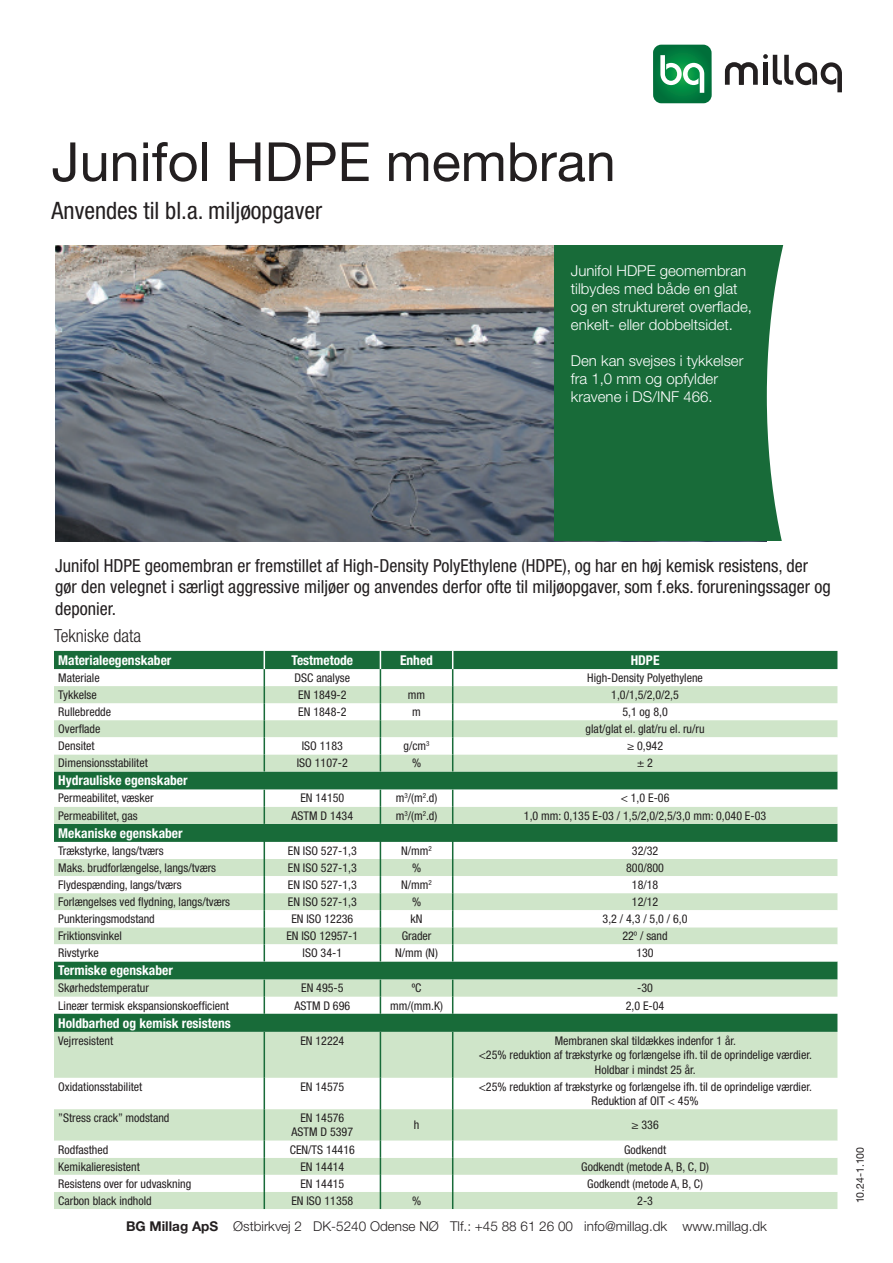
<style>
.page{position:relative;width:893px;height:1263px;background:#fff}
.page>*{position:absolute;margin:0;border:0;box-sizing:border-box;transform-origin:0 0}
.t1{font:54px "Helvetica Neue LT Pro";color:#231f20}
.t2{font:condensed 24px "Helvetica Neue LT Pro";color:#231f20}
.t3{font:condensed 18px/21.6px "Helvetica Neue LT Pro";color:#231f20}
.t4{font:300 condensed 18px "Helvetica Neue LT Pro";color:#231f20}
.t5{font:300 15px/18px "Helvetica Neue LT Pro";color:#fff}
.t6{font:700 condensed 13.5px "Helvetica Neue LT Pro";color:#fff}
.t7{font:300 13.5px "Helvetica Neue LT Pro";color:#231f20}
.t8{font:condensed 12px/14.4px "Helvetica Neue LT Pro";color:#231f20;text-align:center}
.t9{font:10.5px "Helvetica Neue LT Pro";color:#231f20}
.s1{font-weight:300}
.s2{font-weight:700}
</style>
<div class="page">
<img style="left:55px;top:245px;width:500px;height:296px">
<div style="left:555px;top:245px;width:338px;height:296px;background:#186b39"></div>
<svg style="left:653px;top:45px;width:59px;height:58px"></svg>
<svg style="left:725px;top:54px;width:64px;height:31px"></svg>
<svg style="left:767px;top:58px;width:126px;height:593px"></svg>
<svg style="left:54px;top:651px;width:783px;height:35px;fill:#186b39"></svg>
<svg style="left:54px;top:686px;width:783px;height:523px;fill:#cfe5c9"></svg>
<svg style="left:54px;top:737px;width:783px;height:455px"></svg>
<svg style="left:264px;top:790px;width:1px;height:171px"></svg>
<svg style="left:380px;top:790px;width:1px;height:171px"></svg>
<svg style="left:452px;top:790px;width:1px;height:171px"></svg>
<svg style="left:264px;top:979px;width:1px;height:35px"></svg>
<svg style="left:380px;top:979px;width:1px;height:35px"></svg>
<svg style="left:452px;top:979px;width:1px;height:35px"></svg>
<hr style="left:264px;top:1032px;width:1px;height:46px;background:#186b39">
<hr style="left:380px;top:1032px;width:1px;height:46px;background:#186b39">
<hr style="left:452px;top:1032px;width:1px;height:46px;background:#186b39">
<hr style="left:264px;top:1078px;width:1px;height:31px;background:#186b39">
<hr style="left:380px;top:1078px;width:1px;height:31px;background:#186b39">
<hr style="left:452px;top:1078px;width:1px;height:31px;background:#186b39">
<hr style="left:264px;top:1109px;width:1px;height:32px;background:#186b39">
<hr style="left:380px;top:1109px;width:1px;height:32px;background:#186b39">
<hr style="left:452px;top:1109px;width:1px;height:32px;background:#186b39">
<svg style="left:264px;top:1141px;width:1px;height:68px"></svg>
<svg style="left:380px;top:1141px;width:1px;height:68px"></svg>
<svg style="left:452px;top:1141px;width:1px;height:68px"></svg>
<svg style="left:264px;top:651px;width:1px;height:120px"></svg>
<svg style="left:380px;top:651px;width:1px;height:120px"></svg>
<svg style="left:452px;top:651px;width:1px;height:120px"></svg>
<h1 class="t1" style="left:52px;top:128px;width:566px">Junifol HDPE membran</h1>
<h2 class="t2" style="left:52px;top:196px;width:272px">Anvendes til bl.a. miljøopgaver</h2>
<p class="t5" style="left:571px;top:262px;width:183px">Junifol HDPE geomembran tilbydes med både en glat og en struktureret overflade, enkelt- eller dobbeltsidet.</p>
<p class="t5" style="left:571px;top:352px;width:174px">Den kan svejses i tykkelser fra 1,0 mm og opfylder kravene i DS/INF 466.</p>
<p class="t3" style="left:55px;top:554px;width:777px">Junifol HDPE geomembran er fremstillet af High-Density PolyEthylene (HDPE), og har en høj kemisk resistens, der gør den velegnet i særligt aggressive miljøer og anvendes derfor ofte til miljøopgaver, som f.eks. forureningssager og deponier.</p>
<h3 class="t4" style="left:54px;top:625px;width:89px">Tekniske data</h3>
<p class="t6" style="left:58px;top:652px;width:115px">Materialeegenskaber</p>
<p class="t6" style="left:292px;top:652px;width:63px">Testmetode</p>
<p class="t6" style="left:400px;top:652px;width:34px">Enhed</p>
<p class="t6" style="left:631px;top:652px;width:30px">HDPE</p>
<p class="t8" style="left:58px;top:670px;width:43px">Materiale</p>
<p class="t8" style="left:295px;top:670px;width:57px">DSC analyse</p>
<p class="t8" style="left:587px;top:670px;width:117px">High-Density Polyethylene</p>
<p class="t8" style="left:58px;top:687px;width:40px">Tykkelse</p>
<p class="t8" style="left:298px;top:687px;width:50px">EN 1849-2</p>
<p class="t8" style="left:408px;top:687px;width:19px">mm</p>
<p class="t8" style="left:611px;top:687px;width:69px">1,0/1,5/2,0/2,5</p>
<p class="t8" style="left:58px;top:704px;width:54px">Rullebredde</p>
<p class="t8" style="left:298px;top:704px;width:50px">EN 1848-2</p>
<p class="t8" style="left:412px;top:704px;width:10px">m</p>
<p class="t8" style="left:622px;top:704px;width:47px">5,1 og 8,0</p>
<p class="t8" style="left:58px;top:721px;width:44px">Overflade</p>
<p class="t8" style="left:586px;top:721px;width:120px">glat/glat el. glat/ru el. ru/ru</p>
<p class="t8" style="left:58px;top:739px;width:38px">Densitet</p>
<p class="t8" style="left:302px;top:739px;width:43px">ISO 1183</p>
<p class="t8" style="left:404px;top:739px;width:28px">g/cm<sup>3</sup></p>
<p class="t8" style="left:627px;top:739px;width:37px">≥ 0,942</p>
<p class="t8" style="left:58px;top:756px;width:91px">Dimensionsstabilitet</p>
<p class="t8" style="left:297px;top:756px;width:53px">ISO 1107-2</p>
<p class="t8" style="left:412px;top:756px;width:11px">%</p>
<p class="t8" style="left:637px;top:756px;width:17px">± 2</p>
<p class="t6" style="left:58px;top:772px;width:131px">Hydrauliske egenskaber</p>
<p class="t8" style="left:58px;top:791px;width:97px">Permeabilitet, væsker</p>
<p class="t8" style="left:300px;top:791px;width:45px">EN 14150</p>
<p class="t8" style="left:396px;top:791px;width:43px">m<sup>3</sup>/(m<sup>2</sup>.d)</p>
<p class="t8" style="left:621px;top:791px;width:50px">&lt; 1,0 E-06</p>
<p class="t8" style="left:58px;top:808px;width:81px">Permeabilitet, gas</p>
<p class="t8" style="left:292px;top:808px;width:63px">ASTM D 1434</p>
<p class="t8" style="left:396px;top:808px;width:43px">m<sup>3</sup>/(m<sup>2</sup>.d)</p>
<p class="t8" style="left:524px;top:808px;width:244px">1,0 mm: 0,135 E-03 / 1,5/2,0/2,5/3,0 mm: 0,040 E-03</p>
<p class="t6" style="left:58px;top:825px;width:126px">Mekaniske egenskaber</p>
<p class="t8" style="left:58px;top:843px;width:107px">Trækstyrke, langs/tværs</p>
<p class="t8" style="left:288px;top:843px;width:71px">EN ISO 527-1,3</p>
<p class="t8" style="left:401px;top:843px;width:32px">N/mm<sup>2</sup></p>
<p class="t8" style="left:632px;top:843px;width:28px">32/32</p>
<p class="t8" style="left:58px;top:860px;width:159px">Maks. brudforlængelse, langs/tværs</p>
<p class="t8" style="left:288px;top:860px;width:71px">EN ISO 527-1,3</p>
<p class="t8" style="left:412px;top:860px;width:11px">%</p>
<p class="t8" style="left:626px;top:860px;width:39px">800/800</p>
<p class="t8" style="left:58px;top:877px;width:125px">Flydespænding, langs/tværs</p>
<p class="t8" style="left:288px;top:877px;width:71px">EN ISO 527-1,3</p>
<p class="t8" style="left:401px;top:877px;width:32px">N/mm<sup>2</sup></p>
<p class="t8" style="left:632px;top:877px;width:28px">18/18</p>
<p class="t8" style="left:58px;top:894px;width:173px">Forlængelses ved flydning, langs/tværs</p>
<p class="t8" style="left:288px;top:894px;width:71px">EN ISO 527-1,3</p>
<p class="t8" style="left:412px;top:894px;width:11px">%</p>
<p class="t8" style="left:632px;top:894px;width:28px">12/12</p>
<p class="t8" style="left:58px;top:911px;width:98px">Punkteringsmodstand</p>
<p class="t8" style="left:291px;top:911px;width:63px">EN ISO 12236</p>
<p class="t8" style="left:411px;top:911px;width:13px">kN</p>
<p class="t8" style="left:603px;top:911px;width:86px">3,2 / 4,3 / 5,0 / 6,0</p>
<p class="t8" style="left:58px;top:928px;width:65px">Friktionsvinkel</p>
<p class="t8" style="left:286px;top:928px;width:73px">EN ISO 12957-1</p>
<p class="t8" style="left:402px;top:928px;width:31px">Grader</p>
<p class="t8" style="left:622px;top:928px;width:47px">22<span class="s1">º</span> / sand</p>
<p class="t8" style="left:58px;top:946px;width:42px">Rivstyrke</p>
<p class="t8" style="left:303px;top:946px;width:41px">ISO 34-1</p>
<p class="t8" style="left:395px;top:946px;width:44px">N/mm (N)</p>
<p class="t8" style="left:636px;top:946px;width:19px">130</p>
<p class="t6" style="left:58px;top:962px;width:116px">Termiske egenskaber</p>
<p class="t8" style="left:58px;top:981px;width:92px">Skørhedstemperatur</p>
<p class="t8" style="left:301px;top:981px;width:44px">EN 495-5</p>
<p class="t8" style="left:412px;top:981px;width:11px">ºC</p>
<p class="t8" style="left:637px;top:981px;width:17px">-30</p>
<p class="t8" style="left:58px;top:998px;width:172px">Lineær termisk ekspansionskoefficient</p>
<p class="t8" style="left:294px;top:998px;width:57px">ASTM D 696</p>
<p class="t8" style="left:390px;top:998px;width:54px">mm/(mm.K)</p>
<p class="t8" style="left:626px;top:998px;width:40px">2,0 E-04</p>
<p class="t6" style="left:58px;top:1015px;width:174px">Holdbarhed og kemisk resistens</p>
<p class="t8" style="left:58px;top:1033px;width:56px">Vejrresistent</p>
<p class="t8" style="left:300px;top:1033px;width:45px">EN 12224</p>
<p class="t8" style="left:479px;top:1033px;width:335px">Membranen skal tildækkes indenfor 1 år.<br>&lt;25% reduktion af trækstyrke og forlængelse ifh. til de oprindelige værdier.<br>Holdbar i mindst 25 år.</p>
<p class="t8" style="left:58px;top:1079px;width:86px">Oxidationsstabilitet</p>
<p class="t8" style="left:300px;top:1079px;width:45px">EN 14575</p>
<p class="t8" style="left:479px;top:1079px;width:335px">&lt;25% reduktion af trækstyrke og forlængelse ifh. til de oprindelige værdier.<br>Reduktion af OIT &lt; 45%</p>
<p class="t8" style="left:58px;top:1110px;width:113px">”Stress crack” modstand</p>
<p class="t8" style="left:292px;top:1110px;width:63px">EN 14576<br>ASTM D 5397</p>
<p class="t8" style="left:414px;top:1118px;width:7px">h</p>
<p class="t8" style="left:631px;top:1118px;width:29px">≥ 336</p>
<p class="t8" style="left:58px;top:1142px;width:51px">Rodfasthed</p>
<p class="t8" style="left:290px;top:1142px;width:67px">CEN/TS 14416</p>
<p class="t8" style="left:624px;top:1142px;width:44px">Godkendt</p>
<p class="t8" style="left:58px;top:1159px;width:83px">Kemikalieresistent</p>
<p class="t8" style="left:300px;top:1159px;width:45px">EN 14414</p>
<p class="t8" style="left:581px;top:1159px;width:129px">Godkendt (metode A, B, C, D)</p>
<p class="t8" style="left:58px;top:1176px;width:134px">Resistens over for udvaskning</p>
<p class="t8" style="left:300px;top:1176px;width:45px">EN 14415</p>
<p class="t8" style="left:587px;top:1176px;width:117px">Godkendt (metode A, B, C)</p>
<p class="t8" style="left:58px;top:1193px;width:95px">Carbon black indhold</p>
<p class="t8" style="left:291px;top:1193px;width:63px">EN ISO 11358</p>
<p class="t8" style="left:412px;top:1193px;width:11px">%</p>
<p class="t8" style="left:637px;top:1193px;width:17px">2-3</p>
<p class="t7" style="left:126px;top:1218px;width:642px"><span class="s2">BG Millag ApS</span> Østbirkvej 2 DK-5240 Odense NØ Tlf.: +45 88 61 26 00 info@millag.dk www.millag.dk</p>
<p class="t9" style="left:854px;top:1203px;width:58px;rotate:-90deg">10.24-1.100</p>
</div>
